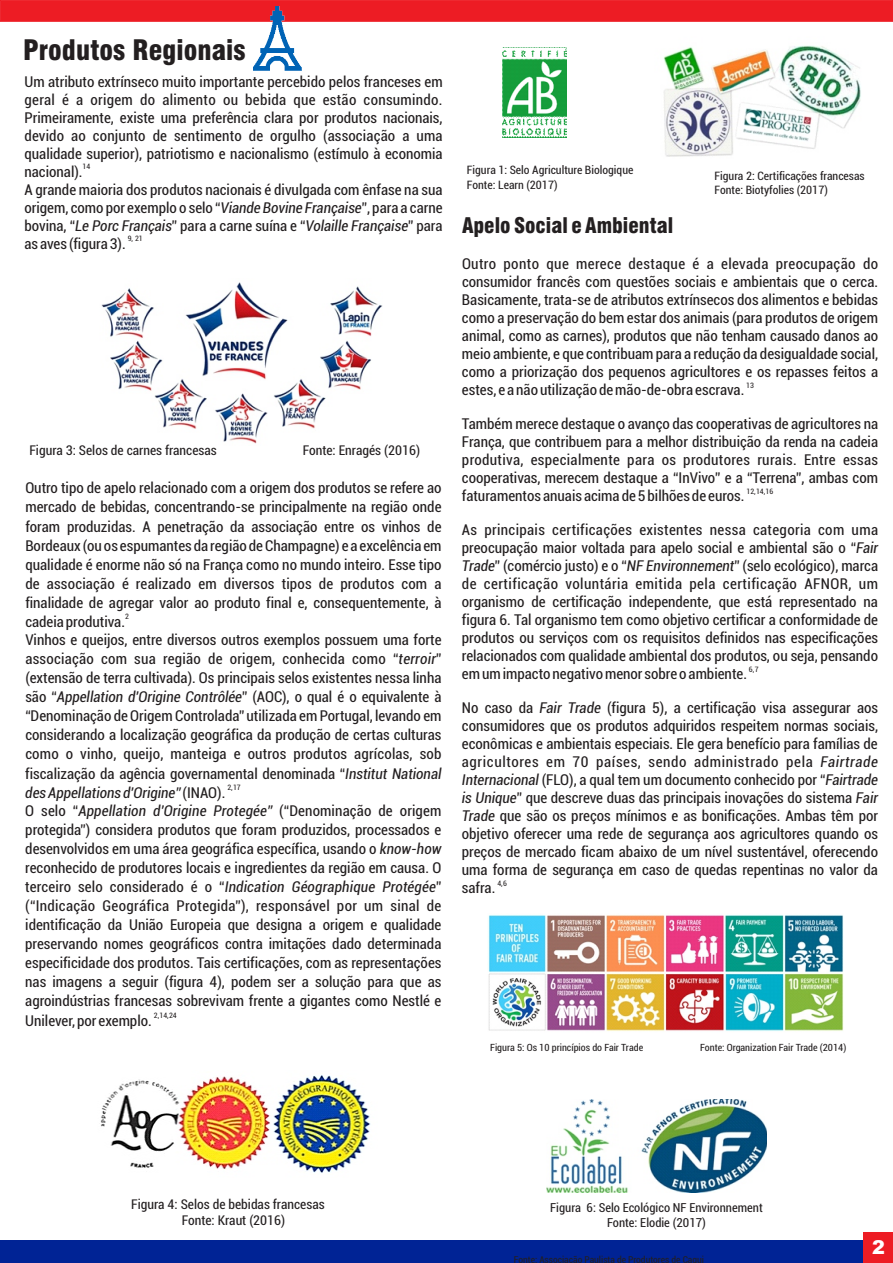
<style>
.page{position:relative;width:893px;height:1263px;background:#fff}
.page>*{position:absolute;margin:0;border:0;box-sizing:border-box;transform-origin:0 0}
.t1{font:900 condensed 27.6px "Swiss 721 BT";color:#231f20}
.t2{font:900 condensed 21px "Swiss 721 BT";color:#231f20}
.t3{font:900 19.2px "Arial";color:#fff}
.t4{font:condensed 15px/18px "Roboto";color:#231f20;text-align:justify}
.t5{font:condensed 13.5px/16.2px "Roboto";color:#231f20}
.t6{font:condensed 12.45px/15px "Roboto";color:#231f20;text-align:center}
.t7{font:condensed 11.7px/14px "Roboto";color:#231f20}
.t8{font:condensed 10.05px "Roboto";color:#231f20}
.t9{font:condensed 9.6px "Roboto";color:#231f20}
.t10{font:condensed 7.5px "Roboto";color:#231f20}
.s1{font-style:italic}
</style>
<div class="page">
<div style="left:0;top:1240px;width:893px;height:23px;background:#002395"></div>
<div style="left:0;top:0;width:893px;height:21px;background:#ed1c24"></div>
<div style="left:863px;top:1232px;width:30px;height:31px;background:#ed1c24"></div>
<img style="left:663px;top:45px;width:198px;height:112px">
<img style="left:502px;top:47px;width:64px;height:90px">
<img style="left:101px;top:282px;width:281px;height:162px">
<img style="left:100px;top:1075px;width:271px;height:98px">
<img style="left:488px;top:915px;width:356px;height:116px">
<img style="left:547px;top:1099px;width:219px;height:94px">
<img style="left:253px;top:7px;width:49px;height:63px">
<h1 class="t1" style="left:23px;top:39px;width:224px">Produtos Regionais</h1>
<p class="t4" style="left:25px;top:74px;width:420px">Um atributo extrínseco muito importante percebido pelos franceses em geral é a origem do alimento ou bebida que estão consumindo.<br>Primeiramente, existe uma preferência clara por produtos nacionais, devido ao conjunto de sentimento de orgulho (associação a uma qualidade superior), patriotismo e nacionalismo (estímulo à economia</p>
<p class="t10" style="left:83px;top:164px;width:9px">14</p>
<p class="t4" style="left:25px;top:164px;width:420px;text-align:left">nacional).<br>A grande maioria dos produtos nacionais é divulgada com ênfase na sua origem, como por exemplo o selo “<span class="s1">Viande Bovine Française</span>”, para a carne bovina, “<span class="s1">Le Porc Français</span>” para a carne suína e “<span class="s1">Volaille Française</span>” para</p>
<p class="t10" style="left:128px;top:236px;width:17px">9, 21</p>
<p class="t4" style="left:24px;top:236px;width:103px">as aves (figura 3).</p>
<p class="t5" style="left:29px;top:444px;width:189px">Figura 3: Selos de carnes francesas</p>
<p class="t5" style="left:303px;top:444px;width:119px">Fonte: Enragés (2016)</p>
<p class="t4" style="left:25px;top:480px;width:418px;line-height:19px">Outro tipo de apelo relacionado com a origem dos produtos se refere ao mercado de bebidas, concentrando-se principalmente na região onde foram produzidas. A penetração da associação entre os vinhos de Bordeaux (ou os espumantes da região de Champagne) e a excelência em qualidade é enorme não só na França como no mundo inteiro. Esse tipo de associação é realizado em diversos tipos de produtos com a finalidade de agregar valor ao produto final e, consequentemente, à</p>
<p class="t10" style="left:125px;top:614px;width:5px">2</p>
<p class="t4" style="left:25px;top:614px;width:418px;line-height:18.9px;text-align:left">cadeia produtiva.<br>Vinhos e queijos, entre diversos outros exemplos possuem uma forte associação com sua região de origem, conhecida como “<span class="s1">terroir</span>” (extensão de terra cultivada). Os principais selos existentes nessa linha são “<span class="s1">Appellation d'Origine Contrôlée</span>” (AOC), o qual é o equivalente à “Denominação de Origem Controlada” utilizada em Portugal, levando em considerando a localização geográfica da produção de certas culturas como o vinho, queijo, manteiga e outros produtos agrícolas, sob fiscalização da agência governamental denominada “<span class="s1">Institut National</span></p>
<p class="t10" style="left:227px;top:784px;width:15px">2, 17</p>
<p class="t4" style="left:25px;top:784px;width:418px;line-height:19px;text-align:left"><span class="s1">des Appellations d'Origine”</span> (INAO).<br>O selo “<span class="s1">Appellation d'Origine Protegée”</span> (“Denominação de origem protegida”) considera produtos que foram produzidos, processados e desenvolvidos em uma área geográfica específica, usando o <span class="s1">know-how </span>reconhecido de produtores locais e ingredientes da região em causa. O terceiro selo considerado é o “<span class="s1">Indication Géographique Protégée</span>” (“Indicação Geográfica Protegida”), responsável por um sinal de identificação da União Europeia que designa a origem e qualidade preservando nomes geográficos contra imitações dado determinada especificidade dos produtos. Tais certificações, com as representações nas imagens a seguir (figura 4), podem ser a solução para que as agroindústrias francesas sobrevivam frente a gigantes como Nestlé e</p>
<p class="t10" style="left:154px;top:1012px;width:25px">2, 14, 24</p>
<p class="t4" style="left:25px;top:1013px;width:128px">Unilever, por exemplo.</p>
<p class="t7" style="left:467px;top:165px;width:168px">Figura 1: Selo Agriculture Biologique<br>Fonte: Learn (2017)</p>
<p class="t7" style="left:715px;top:170px;width:152px">Figura 2: Certificações francesas<br>Fonte: Biotyfolies (2017)</p>
<h2 class="t2" style="left:462px;top:217px;width:213px">Apelo Social e Ambiental</h2>
<p class="t4" style="left:462px;top:256px;width:418px">Outro ponto que merece destaque é a elevada preocupação do consumidor francês com questões sociais e ambientais que o cerca.<br>Basicamente, trata-se de atributos extrínsecos dos alimentos e bebidas como a preservação do bem estar dos animais (para produtos de origem animal, como as carnes), produtos que não tenham causado danos ao meio ambiente, e que contribuam para a redução da desigualdade social, como a priorização dos pequenos agricultores e os repasses feitos a</p>
<p class="t10" style="left:746px;top:382px;width:9px">13</p>
<p class="t4" style="left:462px;top:382px;width:284px">estes, e a não utilização de mão-de-obra escrava.</p>
<p class="t4" style="left:462px;top:416px;width:418px">Também merece destaque o avanço das cooperativas de agricultores na França, que contribuem para a melhor distribuição da renda na cadeia produtiva, especialmente para os produtores rurais. Entre essas cooperativas, merecem destaque a “InVivo” e a “Terrena”, ambas com</p>
<p class="t10" style="left:746px;top:488px;width:28px">12, 14, 16</p>
<p class="t4" style="left:462px;top:488px;width:284px">faturamentos anuais acima de 5 bilhões de euros.</p>
<p class="t4" style="left:462px;top:522px;width:418px">As principais certificações existentes nessa categoria com uma preocupação maior voltada para apelo social e ambiental são o “<span class="s1">Fair Trade</span>” (comércio justo) e o “<span class="s1">NF Environnement</span>” (selo ecológico), marca de certificação voluntária emitida pela certificação AFNOR, um organismo de certificação independente, que está representado na figura 6. Tal organismo tem como objetivo certificar a conformidade de produtos ou serviços com os requisitos definidos nas especificações relacionados com qualidade ambiental dos produtos, ou seja, pensando</p>
<p class="t10" style="left:749px;top:666px;width:11px">6, 7</p>
<p class="t4" style="left:462px;top:666px;width:287px">em um impacto negativo menor sobre o ambiente.</p>
<p class="t4" style="left:462px;top:701px;width:418px">No caso da <span class="s1">Fair Trade</span> (figura 5), a certificação visa assegurar aos consumidores que os produtos adquiridos respeitem normas sociais, econômicas e ambientais especiais. Ele gera benefício para famílias de agricultores em 70 países, sendo administrado pela <span class="s1">Fairtrade Internacional</span> (FLO), a qual tem um documento conhecido por “<span class="s1">Fairtrade is Unique</span>” que descreve duas das principais inovações do sistema <span class="s1">Fair Trade</span> que são os preços mínimos e as bonificações. Ambas têm por objetivo oferecer uma rede de segurança aos agricultores quando os preços de mercado ficam abaixo de um nível sustentável, oferecendo uma forma de segurança em caso de quedas repentinas no valor da</p>
<p class="t10" style="left:497px;top:880px;width:11px">4, 6</p>
<p class="t4" style="left:462px;top:881px;width:35px">safra.</p>
<p class="t8" style="left:490px;top:1043px;width:155px">Figura 5: Os 10 princípios do Fair Trade</p>
<p class="t8" style="left:700px;top:1043px;width:148px">Fonte: Organization Fair Trade (2014)</p>
<p class="t5" style="left:182px;top:1198px;width:144px;text-indent:-50px">Figura 4: Selos de bebidas francesas<br>Fonte: Kraut (2016)</p>
<p class="t6" style="left:550px;top:1201px;width:214px">Figura 6: Selo Ecológico NF Environnement<br>Fonte: Elodie (2017)</p>
<p class="t9" style="left:514px;top:1256px;width:192px">Fonte: Associação Paulista de Produtores de Caqui</p>
<p class="t3" style="left:872px;top:1240px;width:14px">2</p>
</div>
